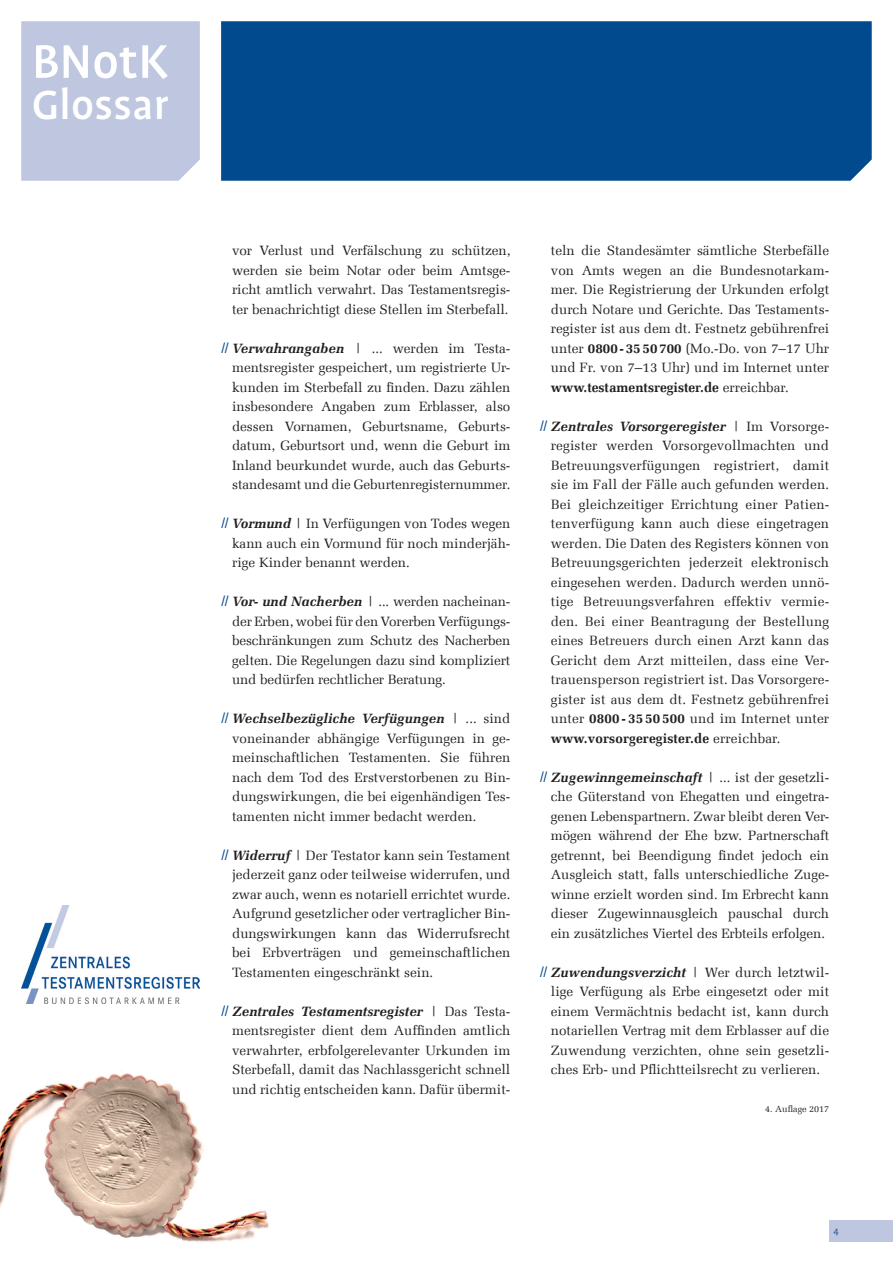
<style>
.page{position:relative;width:893px;height:1263px;background:#fff}
.page>*{position:absolute;margin:0;border:0;box-sizing:border-box;transform-origin:0 0}
.t1{font:500 54px "Profile OT";letter-spacing:.005em;color:#fff}
.t2{font:500 46.5px "Profile OT";letter-spacing:.01em;color:#fff}
.t3{font:13.5px/19.5px "Melior Com";color:#231f20;text-align:justify}
.t4{font:300 10.5px "Profile OT";color:#004a8d}
.t5{font:9px "Melior Com";color:#231f20}
.s1{font-family:"Double Slash";font-size:10.5px;color:#004a8d}
.s2{font-weight:700;font-style:italic}
.s3{font-weight:700}
</style>
<div class="page">
<div style="left:21px;top:21px;width:179px;height:160px;background:#bfc7e0"></div>
<div style="left:221px;top:21px;width:651px;height:160px;background:#004a8d"></div>
<div style="left:829px;top:1220px;width:64px;height:22px;background:#bfc7e0"></div>
<img style="left:0;top:1073px;width:269px;height:169px">
<img style="left:21px;top:906px;width:179px;height:97px">
<h1 class="t1" style="left:32px;top:33px;width:138px">BNotK</h1>
<h2 class="t2" style="left:32px;top:80px;width:138px">Glossar</h2>
<p class="t3" style="left:232px;top:241px;width:280px">vor Verlust und Verfälschung zu schützen, werden sie beim Notar oder beim Amtsge&shy;richt amtlich verwahrt. Das Testamentsregis&shy;ter benachrichtigt diese Stellen im Sterbefall.</p>
<p class="t3" style="left:232px;top:338px;width:280px;text-indent:-11px"><span class="s1">:</span> <span class="s2">Verwahrangaben</span> | ... werden im Testa&shy;mentsregister gespeichert, um registrierte Ur&shy;kunden im Sterbefall zu finden. Dazu zählen insbesondere Angaben zum Erblasser, also dessen Vornamen, Geburtsname, Geburts&shy;datum, Geburtsort und, wenn die Geburt im Inland beurkundet wurde, auch das Geburts&shy;standesamt und die Geburtenregisternummer.</p>
<p class="t3" style="left:232px;top:514px;width:280px;text-indent:-11px"><span class="s1">:</span> <span class="s2">Vormund</span> | In Verfügungen von Todes wegen kann auch ein Vormund für noch minderjäh&shy;rige Kinder benannt werden.</p>
<p class="t3" style="left:232px;top:592px;width:280px;text-indent:-11px"><span class="s1">:</span> <span class="s2">Vor- und Nacherben</span> | ... werden nacheinan&shy;der Erben, wobei für den Vorerben Verfügungs&shy;beschränkungen zum Schutz des Nacherben gelten. Die Regelungen dazu sind kompliziert und bedürfen rechtlicher Beratung.</p>
<p class="t3" style="left:232px;top:709px;width:280px;text-indent:-11px"><span class="s1">:</span> <span class="s2">Wechselbezügliche Verfügungen</span> | ... sind voneinander abhängige Verfügungen in ge&shy;meinschaftlichen Testamenten. Sie führen nach dem Tod des Erstverstorbenen zu Bin&shy;dungswirkungen, die bei eigenhändigen Tes&shy;tamenten nicht immer bedacht werden.</p>
<p class="t3" style="left:232px;top:845px;width:280px;text-indent:-11px"><span class="s1">:</span> <span class="s2">Widerruf</span> | Der Testator kann sein Testament jederzeit ganz oder teilweise widerrufen, und zwar auch, wenn es notariell errichtet wurde.<br>Aufgrund gesetzlicher oder vertraglicher Bin&shy;dungswirkungen kann das Widerrufsrecht bei Erbverträgen und gemeinschaftlichen Testamenten eingeschränkt sein.</p>
<p class="t3" style="left:232px;top:1001px;width:280px;text-indent:-11px"><span class="s1">:</span> <span class="s2">Zentrales Testamentsregister</span> | Das Testa&shy;mentsregister dient dem Auffinden amtlich verwahrter, erbfolgerelevanter Urkunden im Sterbefall, damit das Nachlassgericht schnell und richtig entscheiden kann. Dafür übermit-</p>
<p class="t3" style="left:551px;top:241px;width:280px">teln die Standesämter sämtliche Sterbefälle von Amts wegen an die Bundesnotarkam&shy;mer. Die Registrierung der Urkunden erfolgt durch Notare und Gerichte. Das Testaments&shy;register ist aus dem dt. Festnetz gebührenfrei unter <span class="s3">0800 - 35 50 700</span> (Mo.-Do. von 7–17 Uhr und Fr. von 7–13 Uhr) und im Internet unter <span class="s3">www.testamentsregister.de</span> erreichbar.</p>
<p class="t3" style="left:551px;top:416px;width:280px;text-indent:-11px"><span class="s1">:</span> <span class="s2">Zentrales Vorsorgeregister</span> | Im Vorsorge&shy;register werden Vorsorgevollmachten und Betreuungsverfügungen registriert, damit sie im Fall der Fälle auch gefunden werden.<br>Bei gleichzeitiger Errichtung einer Patien&shy;tenverfügung kann auch diese eingetragen werden. Die Daten des Registers können von Betreuungsgerichten jederzeit elektronisch eingesehen werden. Dadurch werden unnö&shy;tige Betreuungsverfahren effektiv vermie&shy;den. Bei einer Beantragung der Bestellung eines Betreuers durch einen Arzt kann das Gericht dem Arzt mitteilen, dass eine Ver&shy;trauensperson registriert ist. Das Vorsorgere&shy;gister ist aus dem dt. Festnetz gebührenfrei unter <span class="s3">0800 - 35 50 500</span> und im Internet unter <span class="s3">www.vorsorgeregister.de</span> erreichbar.</p>
<p class="t3" style="left:551px;top:767px;width:280px;text-indent:-11px"><span class="s1">:</span> <span class="s2">Zugewinngemeinschaft</span> | ... ist der gesetzli&shy;che Güterstand von Ehegatten und eingetra&shy;genen Lebenspartnern. Zwar bleibt deren Ver&shy;mögen während der Ehe bzw. Partnerschaft getrennt, bei Beendigung findet jedoch ein Ausgleich statt, falls unterschiedliche Zuge&shy;winne erzielt worden sind. Im Erbrecht kann dieser Zugewinnausgleich pauschal durch ein zusätzliches Viertel des Erbteils erfolgen.</p>
<p class="t3" style="left:551px;top:962px;width:280px;text-indent:-11px"><span class="s1">:</span> <span class="s2">Zuwendungsverzicht</span> | Wer durch letztwil&shy;lige Verfügung als Erbe eingesetzt oder mit einem Vermächtnis bedacht ist, kann durch notariellen Vertrag mit dem Erblasser auf die Zuwendung verzichten, ohne sein gesetzli&shy;ches Erb- und Pflichtteilsrecht zu verlieren.</p>
<p class="t5" style="left:765px;top:1104px;width:66px">4. Auflage 2017</p>
<p class="t4" style="left:833px;top:1225px;width:7px">4</p>
</div>
